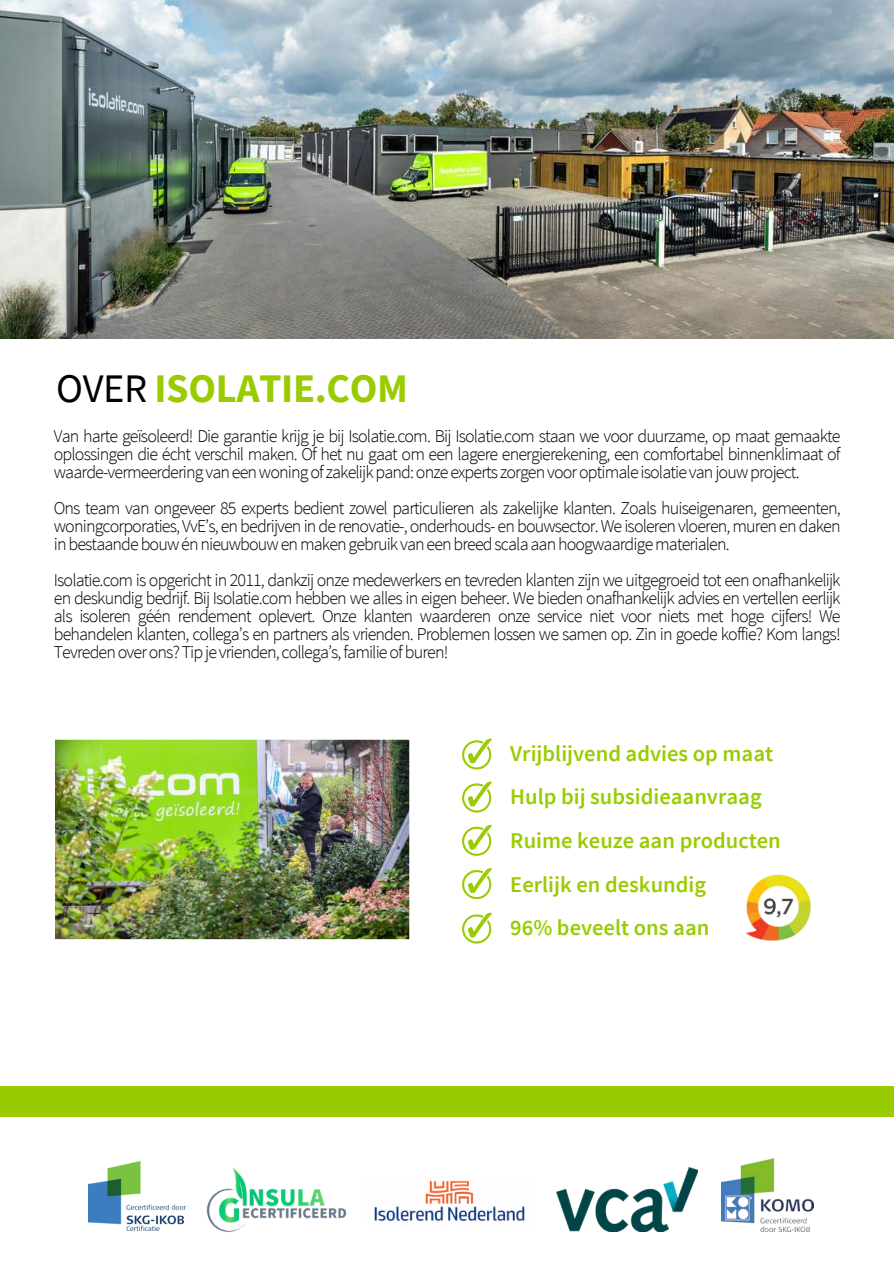
<style>
.page{position:relative;width:894px;height:1264px;background:#fff}
.page>*{position:absolute;margin:0;border:0;box-sizing:border-box;transform-origin:0 0}
.t1{font:700 40.5px "Source Sans Pro";letter-spacing:-.01em;color:#9c0}
.t2{font:600 22.5px/43.2px "Source Sans Pro";color:#9c0}
.t3{font:300 18px/18px "Source Sans Pro";letter-spacing:-.05em;color:#000;text-align:justify}
.s1{font-weight:400;color:#000}
</style>
<div class="page">
<img style="left:0;top:0;width:893px;height:338px">
<img style="left:55px;top:739px;width:355px;height:201px">
<svg style="left:462px;top:738px;width:30px;height:31px"></svg>
<svg style="left:462px;top:781px;width:30px;height:31px"></svg>
<svg style="left:462px;top:825px;width:30px;height:30px"></svg>
<svg style="left:462px;top:868px;width:30px;height:30px"></svg>
<svg style="left:462px;top:912px;width:30px;height:31px"></svg>
<img style="left:746px;top:874px;width:65px;height:67px">
<img style="left:374px;top:1180px;width:151px;height:42px">
<img style="left:89px;top:1161px;width:97px;height:69px">
<img style="left:556px;top:1167px;width:141px;height:64px">
<img style="left:721px;top:1158px;width:92px;height:73px">
<div style="left:0;top:1085px;width:893px;height:31px;background:#9c0"></div>
<img style="left:206px;top:1167px;width:141px;height:65px">
<h1 class="t1" style="left:56px;top:361px;width:353px"><span class="s1">OVER</span> ISOLATIE.COM</h1>
<p class="t3" style="left:54px;top:426px;width:788px">Van harte geïsoleerd! Die garantie krijg je bij Isolatie.com. Bij Isolatie.com staan we voor duurzame, op maat gemaakte oplossingen die écht verschil maken. Of het nu gaat om een lagere energierekening, een comfortabel binnenklimaat of waarde-vermeerdering van een woning of zakelijk pand: onze experts zorgen voor optimale isolatie van jouw project.</p>
<p class="t3" style="left:54px;top:498px;width:788px">Ons team van ongeveer 85 experts bedient zowel particulieren als zakelijke klanten. Zoals huiseigenaren, gemeenten, woningcorporaties, VvE’s, en bedrijven in de renovatie-, onderhouds- en bouwsector. We isoleren vloeren, muren en daken in bestaande bouw én nieuwbouw en maken gebruik van een breed scala aan hoogwaardige materialen.</p>
<p class="t3" style="left:54px;top:570px;width:788px">Isolatie.com is opgericht in 2011, dankzij onze medewerkers en tevreden klanten zijn we uitgegroeid tot een onafhankelijk en deskundig bedrijf. Bij Isolatie.com hebben we alles in eigen beheer. We bieden onafhankelijk advies en vertellen eerlijk als isoleren géén rendement oplevert. Onze klanten waarderen onze service niet voor niets met hoge cijfers! We behandelen klanten, collega’s en partners als vrienden. Problemen lossen we samen op. Zin in goede koffie? Kom langs!<br>Tevreden over ons? Tip je vrienden, collega’s, familie of buren!</p>
<p class="t2" style="left:510px;top:732px;width:272px">Vrijblijvend advies op maat<br>Hulp bij subsidieaanvraag<br>Ruime keuze aan producten</p>
<p class="t2" style="left:510px;top:864px;width:200px">Eerlijk en deskundig<br>96% beveelt ons aan</p>
</div>
